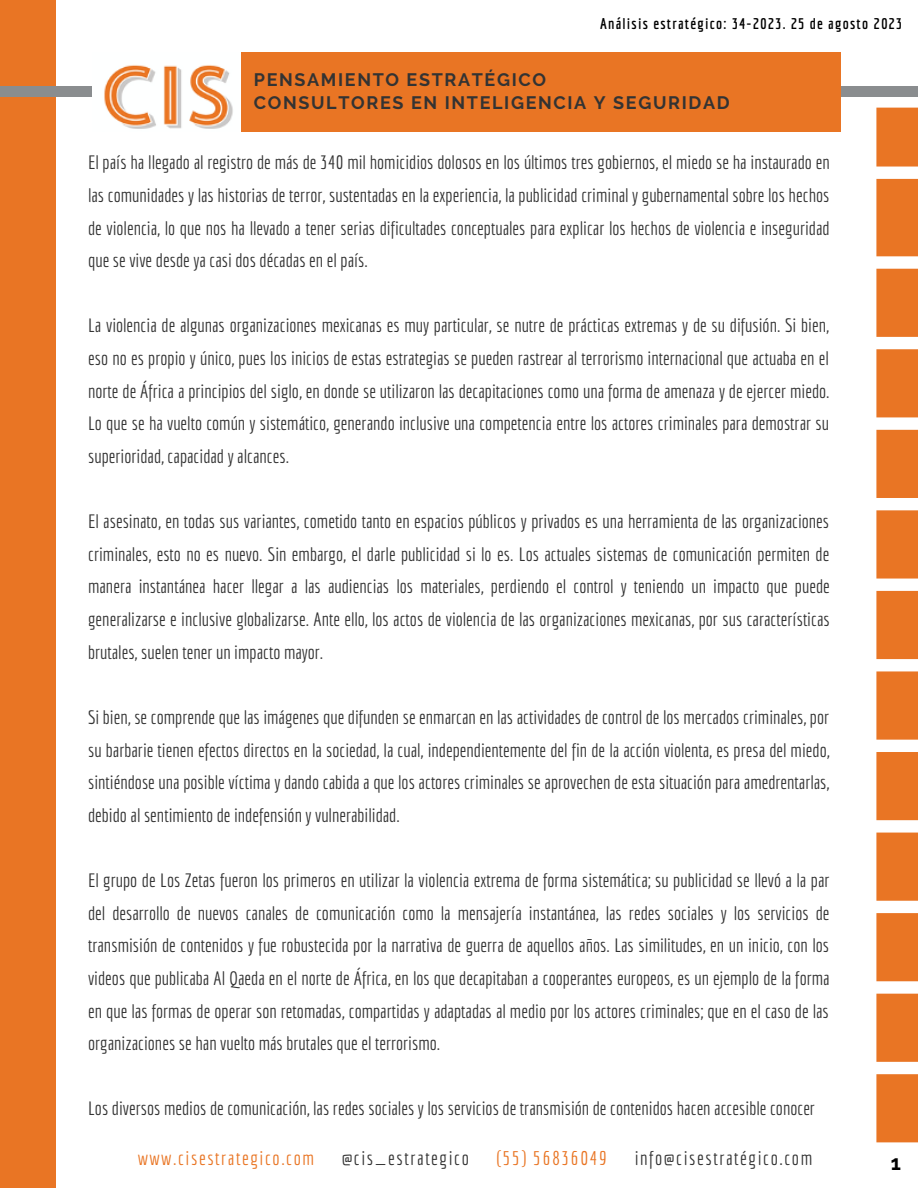
<style>
.page{position:relative;width:918px;height:1188px;background:#fff}
.page>*{position:absolute;margin:0;border:0;box-sizing:border-box;transform-origin:0 0}
.t1{font:700 20.55px "Raleway";color:#000}
.t2{font:19.2px "Economica";letter-spacing:.08em;color:#333}
.t3{font:19.2px "Economica";letter-spacing:.08em;color:#e97524}
.t4{font:18.9px/32.7px "Economica";color:#333;text-align:justify}
.t5{font:700 18px "Raleway";letter-spacing:.09em;color:#333}
.t6{font:700 15.3px "Economica";letter-spacing:.08em;color:#000}
</style>
<div class="page">
<div style="left:0;top:0;width:56px;height:1188px;background:#e97524"></div>
<div style="left:0;top:87px;width:918px;height:10px;background:#8a8d8f"></div>
<svg style="left:876px;top:108px;width:42px;height:1034px;background:#ec8b47"></svg>
<img style="left:92px;top:65px;width:149px;height:64px">
<div style="left:241px;top:52px;width:600px;height:80px;background:#e97524"></div>
<p class="t6" style="left:600px;top:15px;width:304px">Análisis estratégico: 34-2023. 25 de agosto 2023</p>
<p class="t5" style="left:254px;top:69px;width:294px">PENSAMIENTO ESTRATÉGICO</p>
<p class="t5" style="left:254px;top:92px;width:477px">CONSULTORES EN INTELIGENCIA Y SEGURIDAD</p>
<p class="t4" style="left:88px;top:146px;width:743px">El país ha llegado al registro de más de 340 mil homicidios dolosos en los últimos tres gobiernos, el miedo se ha instaurado en las comunidades y las historias de terror, sustentadas en la experiencia, la publicidad criminal y gubernamental sobre los hechos de violencia, lo que nos ha llevado a tener serias dificultades conceptuales para explicar los hechos de violencia e inseguridad que se vive desde ya casi dos décadas en el país.</p>
<p class="t4" style="left:88px;top:309px;width:743px">La violencia de algunas organizaciones mexicanas es muy particular, se nutre de prácticas extremas y de su difusión. Si bien, eso no es propio y único, pues los inicios de estas estrategias se pueden rastrear al terrorismo internacional que actuaba en el norte de África a principios del siglo, en donde se utilizaron las decapitaciones como una forma de amenaza y de ejercer miedo.<br>Lo que se ha vuelto común y sistemático, generando inclusive una competencia entre los actores criminales para demostrar su superioridad, capacidad y alcances.</p>
<p class="t4" style="left:88px;top:505px;width:743px">El asesinato, en todas sus variantes, cometido tanto en espacios públicos y privados es una herramienta de las organizaciones criminales, esto no es nuevo. Sin embargo, el darle publicidad si lo es. Los actuales sistemas de comunicación permiten de manera instantánea hacer llegar a las audiencias los materiales, perdiendo el control y teniendo un impacto que puede generalizarse e inclusive globalizarse. Ante ello, los actos de violencia de las organizaciones mexicanas, por sus características brutales, suelen tener un impacto mayor.</p>
<p class="t4" style="left:88px;top:700px;width:743px">Si bien, se comprende que las imágenes que difunden se enmarcan en las actividades de control de los mercados criminales, por su barbarie tienen efectos directos en la sociedad, la cual, independientemente del fin de la acción violenta, es presa del miedo, sintiéndose una posible víctima y dando cabida a que los actores criminales se aprovechen de esta situación para amedrentarlas, debido al sentimiento de indefensión y vulnerabilidad.</p>
<p class="t4" style="left:88px;top:864px;width:743px">El grupo de Los Zetas fueron los primeros en utilizar la violencia extrema de forma sistemática; su publicidad se llevó a la par del desarrollo de nuevos canales de comunicación como la mensajería instantánea, las redes sociales y los servicios de transmisión de contenidos y fue robustecida por la narrativa de guerra de aquellos años. Las similitudes, en un inicio, con los videos que publicaba Al Qaeda en el norte de África, en los que decapitaban a cooperantes europeos, es un ejemplo de la forma en que las formas de operar son retomadas, compartidas y adaptadas al medio por los actores criminales; que en el caso de las organizaciones se han vuelto más brutales que el terrorismo.</p>
<p class="t4" style="left:88px;top:1092px;width:728px">Los diversos medios de comunicación, las redes sociales y los servicios de transmisión de contenidos hacen accesible conocer</p>
<p class="t3" style="left:138px;top:1147px;width:178px">www.cisestrategico.com</p>
<p class="t2" style="left:342px;top:1147px;width:129px">@cis_estrategico</p>
<p class="t3" style="left:497px;top:1147px;width:112px">(55) 56836049</p>
<p class="t2" style="left:635px;top:1147px;width:179px">info@cisestratégico.com</p>
<p class="t1" style="left:891px;top:1151px;width:12px">1</p>
</div>
